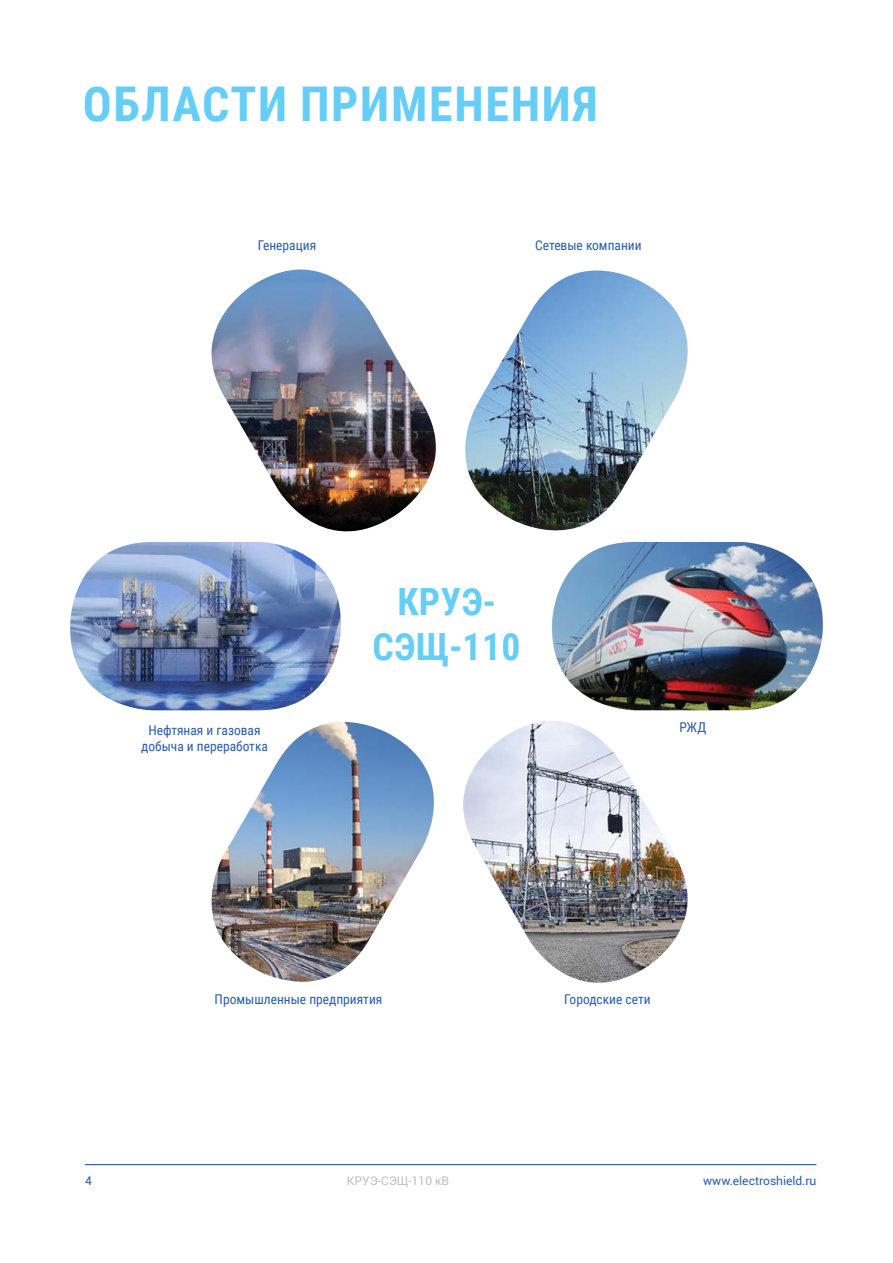
<style>
.page{position:relative;width:893px;height:1263px;background:#fff}
.page>*{position:absolute;margin:0;border:0;box-sizing:border-box;transform-origin:0 0}
.t1{font:700 48px "Roboto Condensed";letter-spacing:.035em;color:#66cef6}
.t2{font:700 37.5px/45px "Roboto Condensed";letter-spacing:.01em;color:#66cef6;text-align:center}
.t3{font:13.5px/16.2px "Roboto Condensed";color:#2a5caa;text-align:center}
.t4{font:12px "Roboto";color:#2a5caa}
.t5{font:12px "Roboto";color:#bcbec0}
</style>
<div class="page">
<hr style="left:85px;top:1164px;width:731px;height:1px;background:#2a5caa">
<img style="left:465px;top:270px;width:223px;height:261px">
<img style="left:211px;top:722px;width:223px;height:260px">
<img style="left:211px;top:270px;width:225px;height:262px">
<img style="left:463px;top:721px;width:225px;height:262px">
<img style="left:552px;top:542px;width:271px;height:168px">
<img style="left:70px;top:542px;width:271px;height:168px">
<h1 class="t1" style="left:83px;top:70px;width:516px">ОБЛАСТИ ПРИМЕНЕНИЯ</h1>
<p class="t3" style="left:258px;top:236px;width:60px">Генерация</p>
<p class="t3" style="left:535px;top:236px;width:108px">Сетевые компании</p>
<p class="t3" style="left:141px;top:722px;width:128px">Нефтяная и газовая добыча и переработка</p>
<h2 class="t2" style="left:373px;top:578px;width:149px">КРУЭ-<br>СЭЩ-110</h2>
<p class="t3" style="left:679px;top:719px;width:28px">РЖД</p>
<p class="t3" style="left:215px;top:990px;width:169px">Промышленные предприятия</p>
<p class="t3" style="left:564px;top:990px;width:88px">Городские сети</p>
<p class="t4" style="left:85px;top:1172px;width:8px">4</p>
<p class="t5" style="left:347px;top:1172px;width:104px">КРУЭ-СЭЩ-110 кВ</p>
<p class="t4" style="left:703px;top:1172px;width:115px">www.electroshield.ru</p>
</div>
